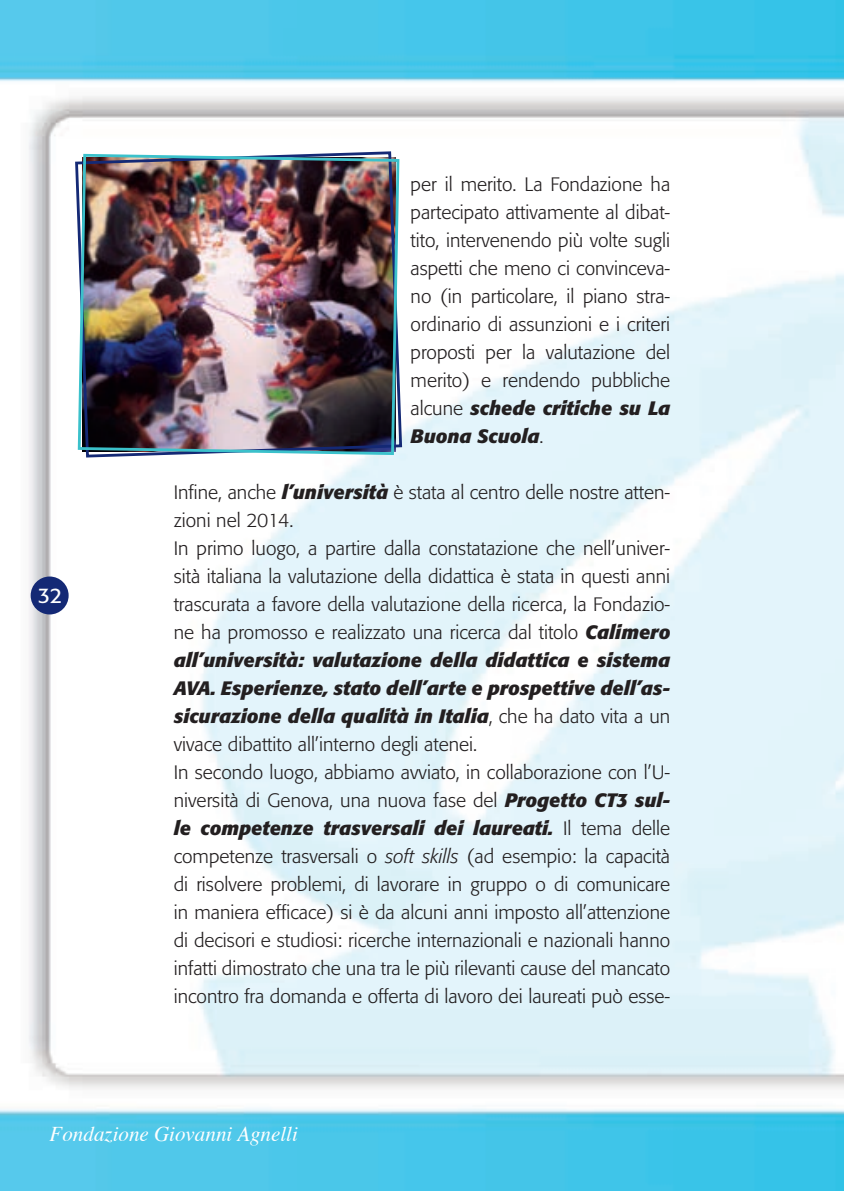
<style>
.page{position:relative;width:844px;height:1191px;background:#fff}
.page>*{position:absolute;margin:0;border:0;box-sizing:border-box;transform-origin:0 0}
.t1{font:italic 21px "Times";color:#fff}
.t2{font:21px "Formata";color:#fff}
.t3{font:300 19.25px/28px "Formata";color:#231f20;text-align:justify}
.s1{font-weight:700;font-style:italic}
.s2{font-style:italic}
</style>
<div class="page">
<img style="left:0;top:0;width:843px;height:1191px">
<div style="left:31px;top:576px;width:38px;height:38px;background:#142975;border-radius:50%"></div>
<svg style="left:74px;top:150px;width:329px;height:309px"></svg>
<img style="left:76px;top:152px;width:325px;height:304px">
<p class="t2" style="left:38px;top:583px;width:26px">32</p>
<p class="t3" style="left:410px;top:170px;width:261px">per il merito. La Fondazione ha partecipato attivamente al dibat&shy;tito, intervenendo più volte sugli aspetti che meno ci convinceva&shy;no (in particolare, il piano stra&shy;ordinario di assunzioni e i criteri proposti per la valutazione del merito) e rendendo pubbliche alcune <span class="s1">schede critiche su La Buona Scuola</span>.</p>
<p class="t3" style="left:174px;top:478px;width:498px;text-align:left">Infine, anche <span class="s1">l’università</span> è stata al centro delle nostre atten&shy;zioni nel 2014.<br>In primo luogo, a partire dalla constatazione che nell’univer&shy;sità italiana la valutazione della didattica è stata in questi anni trascurata a favore della valutazione della ricerca, la Fondazio&shy;ne ha promosso e realizzato una ricerca dal titolo <span class="s1">Calimero all’università: valutazione della didattica e sistema AVA. Esperienze, stato dell’arte e prospettive dell’as&shy;sicurazione della qualità in Italia</span>, che ha dato vita a un vivace dibattito all’interno degli atenei.<br>In secondo luogo, abbiamo avviato, in collaborazione con l’U&shy;niversità di Genova, una nuova fase del <span class="s1">Progetto CT3 sul&shy;le competenze trasversali dei laureati.</span> Il tema delle competenze trasversali o <span class="s2">soft skills</span> (ad esempio: la capacità di risolvere problemi, di lavorare in gruppo o di comunicare in maniera efficace) si è da alcuni anni imposto all’attenzione di decisori e studiosi: ricerche internazionali e nazionali hanno infatti dimostrato che una tra le più rilevanti cause del mancato incontro fra domanda e offerta di lavoro dei laureati può esse-</p>
<p class="t1" style="left:50px;top:1115px;width:250px">Fondazione Giovanni Agnelli</p>
</div>
